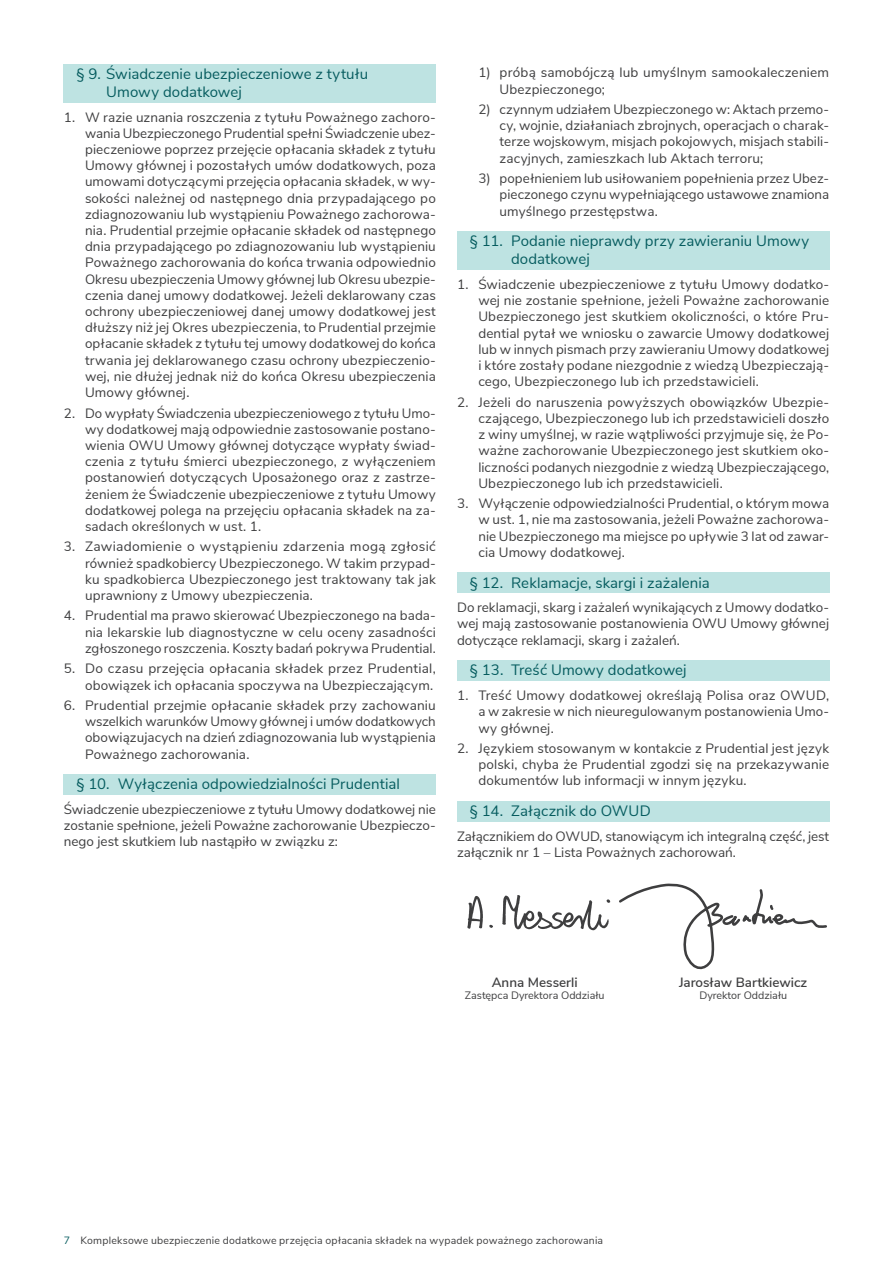
<style>
.page{position:relative;width:893px;height:1263px;background:#fff}
.page>*{position:absolute;margin:0;border:0;box-sizing:border-box;transform-origin:0 0}
.t1{font:15px/18px "Nunito Sans";letter-spacing:.005em;color:#065c5f}
.tekst_9pt{font:13.5px/16.2px "Nunito Sans";letter-spacing:.005em;color:#3e3e3f;text-align:justify}
.t2{font:600 13.35px "Nunito Sans";color:#3e3e3f}
.t3{font:10.8px "Nunito Sans";color:#3e3e3f}
.t4{font:10.5px "Nunito Sans";letter-spacing:.02em;color:#3e3e3f}
.s1{color:#065c5f}
</style>
<div class="page">
<div style="left:64px;top:64px;width:372px;height:38px;background:#bee3e2"></div>
<div style="left:64px;top:774px;width:372px;height:21px;background:#bee3e2"></div>
<div style="left:457px;top:231px;width:372px;height:39px;background:#bee3e2"></div>
<div style="left:457px;top:572px;width:372px;height:21px;background:#bee3e2"></div>
<div style="left:457px;top:660px;width:372px;height:21px;background:#bee3e2"></div>
<div style="left:457px;top:801px;width:372px;height:20px;background:#bee3e2"></div>
<img style="left:467px;top:895px;width:144px;height:36px">
<svg style="left:619px;top:883px;width:208px;height:87px"></svg>
<p class="t1" style="left:106px;top:64px;width:263px;text-indent:-30px">§ 9. Świadczenie ubezpieczeniowe z tytułu<br>Umowy dodatkowej</p>
<p class="tekst_9pt" style="left:85px;top:108px;width:352px;text-indent:-21px">1. W razie uznania roszczenia z tytułu Poważnego zachoro&shy;wania Ubezpieczonego Prudential spełni Świadczenie ubez&shy;pieczeniowe poprzez przejęcie opłacania składek z tytułu Umowy głównej i pozostałych umów dodatkowych, poza umowami dotyczącymi przejęcia opłacania składek, w wy&shy;sokości należnej od następnego dnia przypadającego po zdiagnozowaniu lub wystąpieniu Poważnego zachorowa&shy;nia. Prudential przejmie opłacanie składek od następnego dnia przypadającego po zdiagnozowaniu lub wystąpieniu Poważnego zachorowania do końca trwania odpowiednio Okresu ubezpieczenia Umowy głównej lub Okresu ubezpie&shy;czenia danej umowy dodatkowej. Jeżeli deklarowany czas ochrony ubezpieczeniowej danej umowy dodatkowej jest dłuższy niż jej Okres ubezpieczenia, to Prudential przejmie opłacanie składek z tytułu tej umowy dodatkowej do końca trwania jej deklarowanego czasu ochrony ubezpieczenio&shy;wej, nie dłużej jednak niż do końca Okresu ubezpieczenia Umowy głównej.</p>
<p class="tekst_9pt" style="left:85px;top:404px;width:352px;text-indent:-21px">2. Do wypłaty Świadczenia ubezpieczeniowego z tytułu Umo&shy;wy dodatkowej mają odpowiednie zastosowanie postano&shy;wienia OWU Umowy głównej dotyczące wypłaty świad&shy;czenia z tytułu śmierci ubezpieczonego, z wyłączeniem postanowień dotyczących Uposażonego oraz z zastrze&shy;żeniem że Świadczenie ubezpieczeniowe z tytułu Umowy dodatkowej polega na przejęciu opłacania składek na za&shy;sadach określonych w ust. 1.</p>
<p class="tekst_9pt" style="left:85px;top:538px;width:352px;text-indent:-21px">3. Zawiadomienie o wystąpieniu zdarzenia mogą zgłosić również spadkobiercy Ubezpieczonego. W takim przypad&shy;ku spadkobierca Ubezpieczonego jest traktowany tak jak uprawniony z Umowy ubezpieczenia.</p>
<p class="tekst_9pt" style="left:85px;top:607px;width:352px;text-indent:-21px">4. Prudential ma prawo skierować Ubezpieczonego na bada&shy;nia lekarskie lub diagnostyczne w celu oceny zasadności zgłoszonego roszczenia. Koszty badań pokrywa Prudential.</p>
<p class="tekst_9pt" style="left:64px;top:660px;width:374px;text-align:right">5. Do czasu przejęcia opłacania składek przez Prudential, obowiązek ich opłacania spoczywa na Ubezpieczającym.</p>
<p class="tekst_9pt" style="left:85px;top:696px;width:352px;text-indent:-21px">6. Prudential przejmie opłacanie składek przy zachowaniu wszelkich warunków Umowy głównej i umów dodatkowych obowiązujacych na dzień zdiagnozowania lub wystąpienia Poważnego zachorowania.</p>
<p class="t1" style="left:77px;top:774px;width:325px">§ 10. Wyłączenia odpowiedzialności Prudential</p>
<p class="tekst_9pt" style="left:64px;top:800px;width:374px">Świadczenie ubezpieczeniowe z tytułu Umowy dodatkowej nie zostanie spełnione, jeżeli Poważne zachorowanie Ubezpieczo&shy;nego jest skutkiem lub nastąpiło w związku z:</p>
<p class="tekst_9pt" style="left:500px;top:64px;width:331px;text-indent:-21px">1) próbą samobójczą lub umyślnym samookaleczeniem<br>Ubezpieczonego;</p>
<p class="tekst_9pt" style="left:500px;top:100px;width:331px;text-indent:-21px">2) czynnym udziałem Ubezpieczonego w: Aktach przemo&shy;cy, wojnie, działaniach zbrojnych, operacjach o charak&shy;terze wojskowym, misjach pokojowych, misjach stabili&shy;zacyjnych, zamieszkach lub Aktach terroru;</p>
<p class="tekst_9pt" style="left:500px;top:170px;width:331px;text-indent:-21px">3) popełnieniem lub usiłowaniem popełnienia przez Ubez&shy;pieczonego czynu wypełniającego ustawowe znamiona umyślnego przestępstwa.</p>
<p class="t1" style="left:511px;top:231px;width:299px;text-indent:-41px">§ 11. Podanie nieprawdy przy zawieraniu Umowy dodatkowej</p>
<p class="tekst_9pt" style="left:478px;top:275px;width:352px;text-indent:-21px">1. Świadczenie ubezpieczeniowe z tytułu Umowy dodatko&shy;wej nie zostanie spełnione, jeżeli Poważne zachorowanie Ubezpieczonego jest skutkiem okoliczności, o które Pru&shy;dential pytał we wniosku o zawarcie Umowy dodatkowej lub w innych pismach przy zawieraniu Umowy dodatkowej i które zostały podane niezgodnie z wiedzą Ubezpieczają&shy;cego, Ubezpieczonego lub ich przedstawicieli.</p>
<p class="tekst_9pt" style="left:478px;top:393px;width:352px;text-indent:-21px">2. Jeżeli do naruszenia powyższych obowiązków Ubezpie&shy;czającego, Ubezpieczonego lub ich przedstawicieli doszło z winy umyślnej, w razie wątpliwości przyjmuje się, że Po&shy;ważne zachorowanie Ubezpieczonego jest skutkiem oko&shy;liczności podanych niezgodnie z wiedzą Ubezpieczającego, Ubezpieczonego lub ich przedstawicieli.</p>
<p class="tekst_9pt" style="left:478px;top:494px;width:352px;text-indent:-21px">3. Wyłączenie odpowiedzialności Prudential, o którym mowa w ust. 1, nie ma zastosowania, jeżeli Poważne zachorowa&shy;nie Ubezpieczonego ma miejsce po upływie 3 lat od zawar&shy;cia Umowy dodatkowej.</p>
<p class="t1" style="left:470px;top:572px;width:241px">§ 12. Reklamacje, skargi i zażalenia</p>
<p class="tekst_9pt" style="left:457px;top:599px;width:374px">Do reklamacji, skarg i zażaleń wynikających z Umowy dodatko&shy;wej mają zastosowanie postanowienia OWU Umowy głównej dotyczące reklamacji, skarg i zażaleń.</p>
<p class="t1" style="left:470px;top:660px;width:218px">§ 13. Treść Umowy dodatkowej</p>
<p class="tekst_9pt" style="left:478px;top:686px;width:352px;text-indent:-21px">1. Treść Umowy dodatkowej określają Polisa oraz OWUD, a w zakresie w nich nieuregulowanym postanowienia Umo&shy;wy głównej.</p>
<p class="tekst_9pt" style="left:478px;top:739px;width:352px;text-indent:-21px">2. Językiem stosowanym w kontakcie z Prudential jest język polski, chyba że Prudential zgodzi się na przekazywanie dokumentów lub informacji w innym języku.</p>
<p class="t1" style="left:470px;top:801px;width:182px">§ 14. Załącznik do OWUD</p>
<p class="tekst_9pt" style="left:457px;top:827px;width:374px">Załącznikiem do OWUD, stanowiącym ich integralną część, jest załącznik nr 1 – Lista Poważnych zachorowań.</p>
<p class="t2" style="left:492px;top:972px;width:87px">Anna Messerli</p>
<p class="t3" style="left:465px;top:988px;width:141px">Zastępca Dyrektora Oddziału</p>
<p class="t2" style="left:679px;top:972px;width:130px">Jarosław Bartkiewicz</p>
<p class="t3" style="left:699px;top:988px;width:89px">Dyrektor Oddziału</p>
<p class="t4" style="left:64px;top:1232px;width:541px"><span class="s1">7</span> Kompleksowe ubezpieczenie dodatkowe przejęcia opłacania składek na wypadek poważnego zachorowania</p>
</div>
